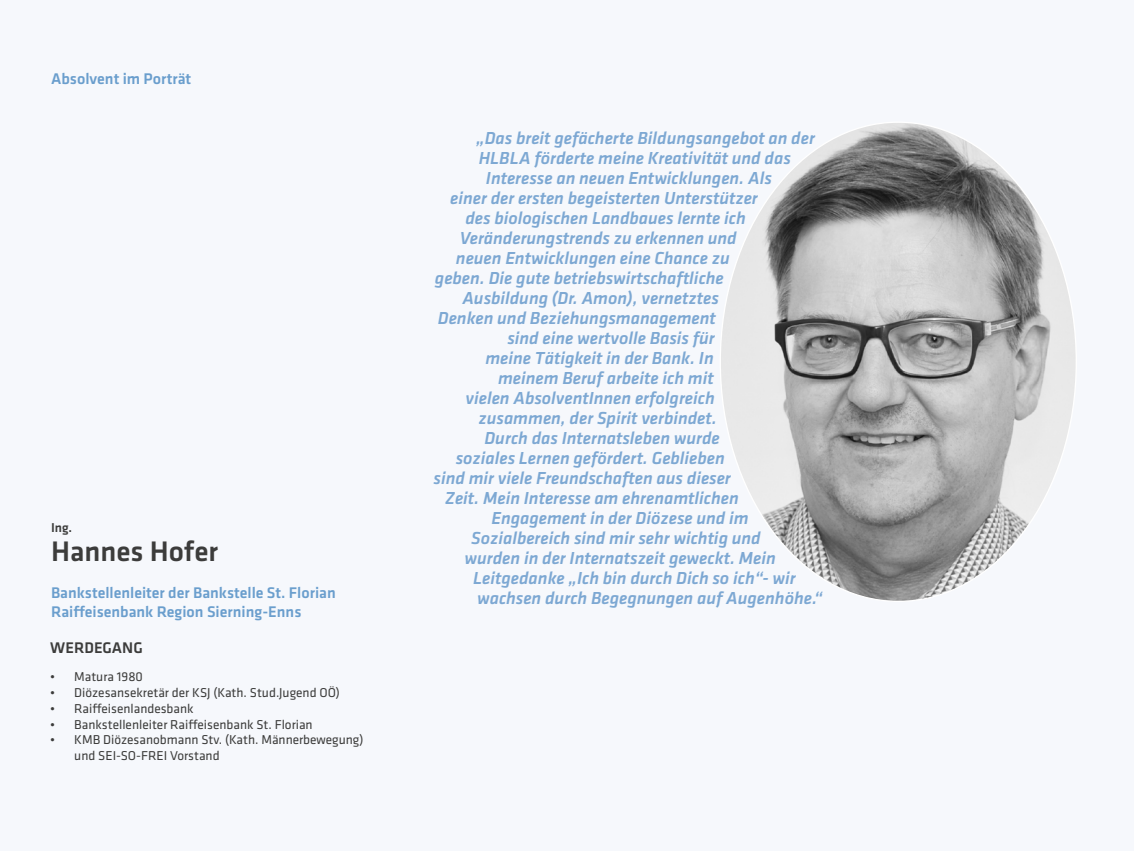
<style>
.page{position:relative;width:1134px;height:851px;background:#fff}
.page>*{position:absolute;margin:0;border:0;box-sizing:border-box;transform-origin:0 0}
.t1{font:500 29.3px "Klavika";color:#3c3c3b}
.t2{font:italic 500 18px "Klavika";color:#7da8d3}
.t3{font:500 16px/19.2px "Klavika";color:#6a9ecd}
.t4{font:500 16px "Klavika";color:#3c3c3b}
.t5{font:13.3px/16px "Klavika";color:#3c3c3b}
.t6{font:500 13.3px "Klavika";color:#3c3c3b}
</style>
<div class="page">
<div style="left:0;top:0;width:1134px;height:850px;background:#f6f8fc"></div>
<img style="left:722px;top:123px;width:353px;height:477px">
<p class="t3" style="left:51px;top:69px;width:142px">Absolvent im Porträt</p>
<p class="t6" style="left:51px;top:520px;width:23px">Ing.</p>
<h1 class="t1" style="left:51px;top:535px;width:169px">Hannes Hofer</h1>
<p class="t3" style="left:51px;top:583px;width:286px">Bankstellenleiter der Bankstelle St. Florian<br>Raiffeisenbank Region Sierning-Enns</p>
<p class="t4" style="left:50px;top:638px;width:94px">WERDEGANG</p>
<p class="t5" style="left:50px;top:668px;width:94px">• Matura 1980</p>
<p class="t5" style="left:50px;top:684px;width:291px">• Diözesansekretär der KSJ (Kath. Stud.Jugend OÖ)</p>
<p class="t5" style="left:50px;top:700px;width:145px">• Raiffeisenlandesbank</p>
<p class="t5" style="left:50px;top:716px;width:264px">• Bankstellenleiter Raiffeisenbank St. Florian</p>
<p class="t5" style="left:74px;top:732px;width:291px;text-indent:-24px">• KMB Diözesanobmann Stv. (Kath. Männerbewegung) und SEI-SO-FREI Vorstand</p>
<p class="t2" style="left:476px;top:128px;width:340px">„Das breit gefächerte Bildungsangebot an der</p>
<p class="t2" style="left:479px;top:148px;width:314px">HLBLA förderte meine Kreativität und das</p>
<p class="t2" style="left:486px;top:168px;width:287px">Interesse an neuen Entwicklungen. Als</p>
<p class="t2" style="left:450px;top:188px;width:309px">einer der ersten begeisterten Unterstützer</p>
<p class="t2" style="left:465px;top:208px;width:282px">des biologischen Landbaues lernte ich</p>
<p class="t2" style="left:460px;top:228px;width:279px">Veränderungstrends zu erkennen und</p>
<p class="t2" style="left:456px;top:248px;width:275px">neuen Entwicklungen eine Chance zu</p>
<p class="t2" style="left:435px;top:268px;width:290px">geben. Die gute betriebswirtschaftliche</p>
<p class="t2" style="left:462px;top:288px;width:258px">Ausbildung (Dr. Amon), vernetztes</p>
<p class="t2" style="left:438px;top:308px;width:279px">Denken und Beziehungsmanagement</p>
<p class="t2" style="left:507px;top:328px;width:209px">sind eine wertvolle Basis für</p>
<p class="t2" style="left:485px;top:348px;width:230px">meine Tätigkeit in der Bank. In</p>
<p class="t2" style="left:498px;top:368px;width:217px">meinem Beruf arbeite ich mit</p>
<p class="t2" style="left:465px;top:388px;width:251px">vielen AbsolventInnen erfolgreich</p>
<p class="t2" style="left:479px;top:408px;width:240px">zusammen, der Spirit verbindet.</p>
<p class="t2" style="left:484px;top:428px;width:237px">Durch das Internatsleben wurde</p>
<p class="t2" style="left:456px;top:448px;width:270px">soziales Lernen gefördert. Geblieben</p>
<p class="t2" style="left:434px;top:468px;width:299px">sind mir viele Freundschaften aus dieser</p>
<p class="t2" style="left:445px;top:488px;width:295px">Zeit. Mein Interesse am ehrenamtlichen</p>
<p class="t2" style="left:491px;top:508px;width:259px">Engagement in der Diözese und im</p>
<p class="t2" style="left:471px;top:528px;width:291px">Sozialbereich sind mir sehr wichtig und</p>
<p class="t2" style="left:464px;top:548px;width:313px">wurden in der Internatszeit geweckt. Mein</p>
<p class="t2" style="left:473px;top:568px;width:324px">Leitgedanke „Ich bin durch Dich so ich“- wir</p>
<p class="t2" style="left:477px;top:588px;width:347px">wachsen durch Begegnungen auf Augenhöhe.“</p>
</div>
